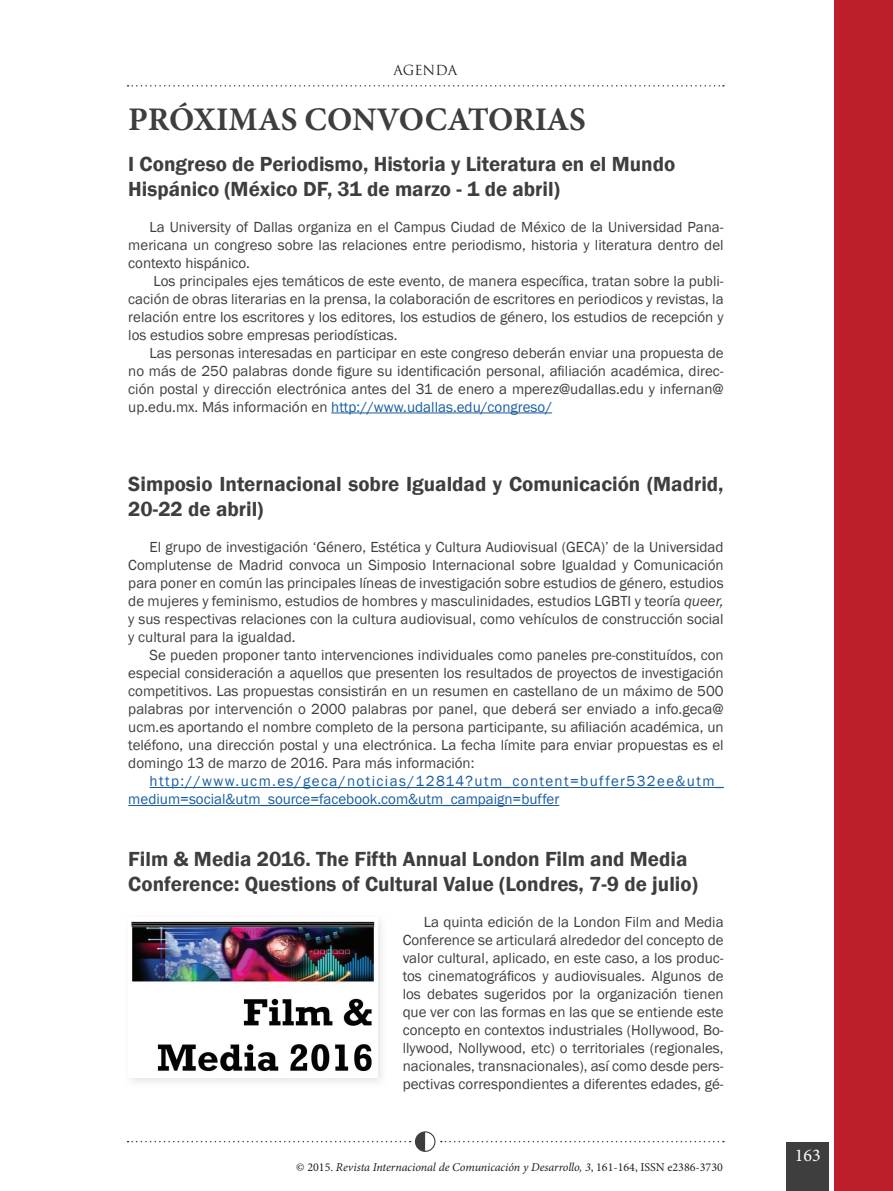
<style>
.page{position:relative;width:893px;height:1191px;background:#fff}
.page>*{position:absolute;margin:0;border:0;box-sizing:border-box;transform-origin:0 0}
.t1{font:700 33px "Minion Pro";letter-spacing:-.015em;color:#3e3e3f}
.t2{font:600 21px/25.2px "Franklin Gothic";color:#3e3e3f}
.t3{font:18px "Minion Pro";color:#fff}
.t4{font:15px/18px "Franklin Gothic";color:#3e3e3f;text-align:justify}
.t5{font:15px/18px "Franklin Gothic";letter-spacing:.06em;color:#175d9e}
.t6{font:13.5px "Trajan Pro";color:#231f20}
.t7{font:italic 12px "Minion Pro";letter-spacing:-.005em;color:#231f20}
.s1{color:#175d9e}
.s2{font-style:italic}
.s3{font-style:normal}
</style>
<div class="page">
<div style="left:787px;top:1142px;width:42px;height:49px;background:#3e3e3f"></div>
<div style="left:415px;top:1131px;width:20px;height:20px;border:1px solid #3e3e3f;border-radius:50%"></div>
<svg style="left:128px;top:1131px;width:297px;height:20px"></svg>
<svg style="left:128px;top:85px;width:596px;height:2px"></svg>
<svg style="left:441px;top:1140px;width:283px;height:2px"></svg>
<div style="left:835px;top:0;width:58px;height:1191px;background:#be1d2c"></div>
<hr style="left:331px;top:412px;width:221px;height:1px;background:#175d9e">
<hr style="left:150px;top:787px;width:574px;height:1px;background:#175d9e">
<hr style="left:128px;top:805px;width:431px;height:1px;background:#175d9e">
<div style="left:123px;top:912px;width:265px;height:176px;background:#dcdddf;opacity:.75"></div>
<img style="left:128px;top:917px;width:249px;height:160px">
<p class="t6" style="left:393px;top:62px;width:65px">AGENDA</p>
<h1 class="t1" style="left:128px;top:96px;width:459px">PRÓXIMAS CONVOCATORIAS</h1>
<h2 class="t2" style="left:128px;top:151px;width:548px">I Congreso de Periodismo, Historia y Literatura en el Mundo<br>Hispánico (México DF, 31 de marzo - 1 de abril)</h2>
<p class="t4" style="left:128px;top:218px;width:597px;text-indent:21px">La University of Dallas organiza en el Campus Ciudad de México de la Universidad Pana&shy;mericana un congreso sobre las relaciones entre periodismo, historia y literatura dentro del contexto hispánico.</p>
<p class="t4" style="left:128px;top:272px;width:597px;text-indent:25px">Los principales ejes temáticos de este evento, de manera específica, tratan sobre la publi&shy;cación de obras literarias en la prensa, la colaboración de escritores en periodicos y revistas, la relación entre los escritores y los editores, los estudios de género, los estudios de recepción y los estudios sobre empresas periodísticas.</p>
<p class="t4" style="left:128px;top:344px;width:597px;text-indent:21px">Las personas interesadas en participar en este congreso deberán enviar una propuesta de no más de 250 palabras donde figure su identificación personal, afiliación académica, direc&shy;ción postal y dirección electrónica antes del 31 de enero a mperez@udallas.edu y infernan@ up.edu.mx. Más información en <span class="s1">http://www.udallas.edu/congreso/</span></p>
<h2 class="t2" style="left:128px;top:472px;width:597px">Simposio Internacional sobre Igualdad y Comunicación (Madrid,<br>20-22 de abril)</h2>
<p class="t4" style="left:128px;top:538px;width:597px;text-indent:21px">El grupo de investigación ‘Género, Estética y Cultura Audiovisual (GECA)’ de la Universidad Complutense de Madrid convoca un Simposio Internacional sobre Igualdad y Comunicación para poner en común las principales líneas de investigación sobre estudios de género, estudios de mujeres y feminismo, estudios de hombres y masculinidades, estudios LGBTI y teoría <span class="s2">queer, </span>y sus respectivas relaciones con la cultura audiovisual, como vehículos de construcción social y cultural para la igualdad.</p>
<p class="t4" style="left:128px;top:646px;width:597px;text-indent:21px">Se pueden proponer tanto intervenciones individuales como paneles pre-constituídos, con especial consideración a aquellos que presenten los resultados de proyectos de investigación competitivos. Las propuestas consistirán en un resumen en castellano de un máximo de 500 palabras por intervención o 2000 palabras por panel, que deberá ser enviado a info.geca@ ucm.es aportando el nombre completo de la persona participante, su afiliación académica, un teléfono, una dirección postal y una electrónica. La fecha límite para enviar propuestas es el domingo 13 de marzo de 2016. Para más información:</p>
<p class="t5" style="left:128px;top:772px;width:597px;text-indent:21px">http://www.ucm.es/geca/noticias/12814?utm_content=buffer532ee&amp;utm_ medium=social&amp;utm_source=facebook.com&amp;utm_campaign=buffer</p>
<h2 class="t2" style="left:128px;top:846px;width:571px">Film &amp; Media 2016. The Fifth Annual London Film and Media<br>Conference: Questions of Cultural Value (Londres, 7-9 de julio)</h2>
<p class="t4" style="left:403px;top:913px;width:322px;text-indent:21px">La quinta edición de la London Film and Media Conference se articulará alrededor del concepto de valor cultural, aplicado, en este caso, a los produc&shy;tos cinematográficos y audiovisuales. Algunos de los debates sugeridos por la organización tienen que ver con las formas en las que se entiende este concepto en contextos industriales (Hollywood, Bo&shy;llywood, Nollywood, etc) o territoriales (regionales, nacionales, transnacionales), así como desde pers&shy;pectivas correspondientes a diferentes edades, gé-</p>
<p class="t7" style="left:296px;top:1159px;width:428px"><span class="s3">© 2015.</span> Revista Internacional de Comunicación y Desarrollo, 3<span class="s3">, 161-164, ISSN e2386-3730</span></p>
<p class="t3" style="left:795px;top:1143px;width:27px">163</p>
</div>
